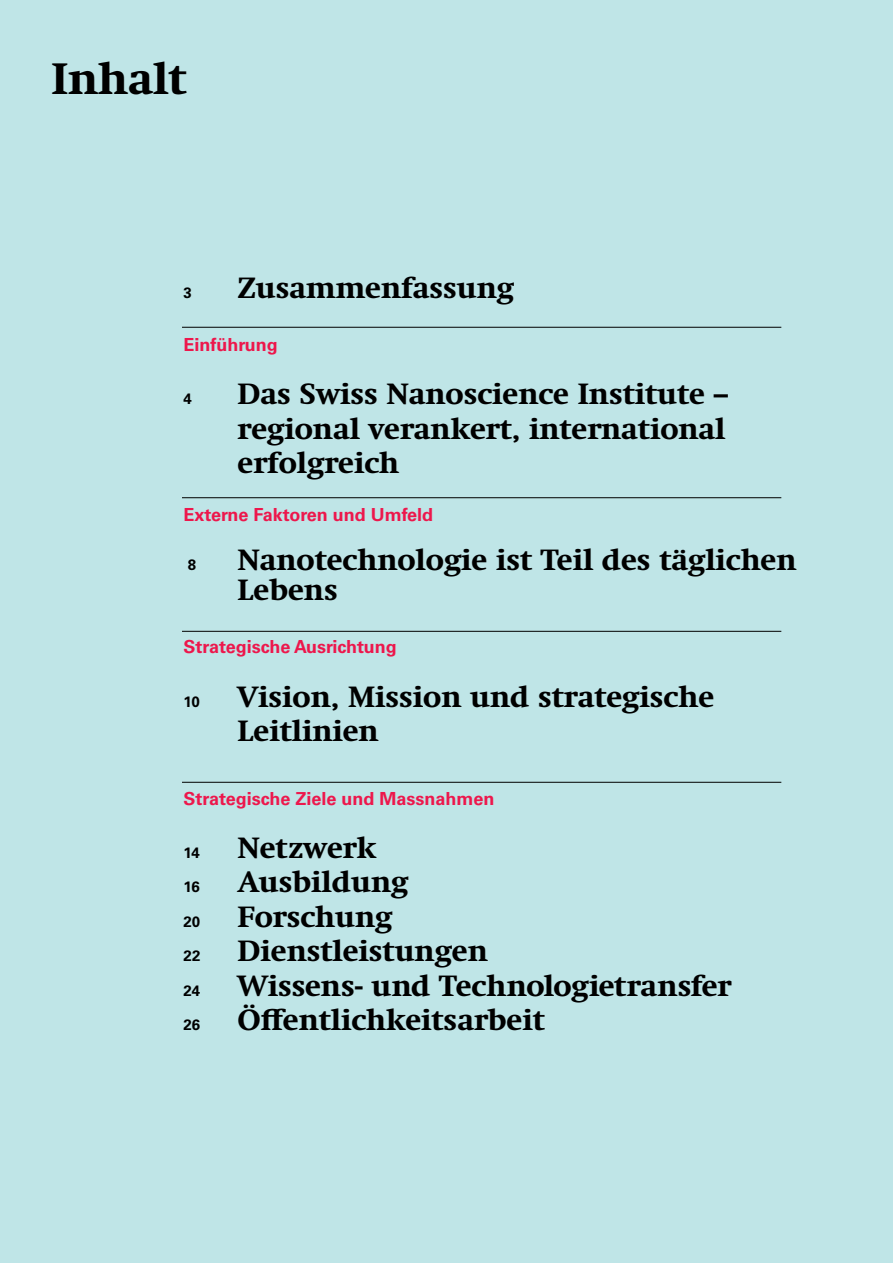
<style>
.page{position:relative;width:893px;height:1263px;background:#bfe5e7}
.page>*{position:absolute;margin:0;border:0;box-sizing:border-box;transform-origin:0 0}
.t1{font:700 45px "Swift Neue LT Pro";color:#000}
.t2{font:700 30px/34.5px "Swift Neue LT Pro";color:#000}
.t3{font:700 18px "Univers LT Std";color:#ed174c}
.t4{font:700 15px "Univers LT Std";color:#000}
.s1{font-family:"Univers LT Std";font-size:15px}
</style>
<div class="page">
<hr style="left:182px;top:327px;width:599px;height:1px;background:#000">
<hr style="left:182px;top:497px;width:599px;height:1px;background:#000">
<hr style="left:182px;top:782px;width:599px;height:1px;background:#000">
<hr style="left:182px;top:631px;width:599px;height:1px;background:#000">
<h1 class="t1" style="left:51px;top:52px;width:137px">Inhalt</h1>
<p class="t4" style="left:184px;top:284px;width:10px">3</p>
<p class="t2" style="left:238px;top:271px;width:278px">Zusammenfassung</p>
<p class="t3" style="left:184px;top:334px;width:96px">Einführung</p>
<p class="t4" style="left:184px;top:390px;width:10px">4</p>
<p class="t2" style="left:238px;top:377px;width:492px;text-align:justify">Das Swiss Nanoscience Institute – regional verankert, international erfolgreich</p>
<p class="t3" style="left:184px;top:504px;width:251px">Externe Faktoren und Umfeld</p>
<p class="t4" style="left:188px;top:556px;width:10px">8</p>
<p class="t2" style="left:238px;top:545px;width:560px;line-height:30px">Nanotechnologie ist Teil des täglichen<br>Lebens</p>
<p class="t3" style="left:184px;top:636px;width:215px">Strategische Ausrichtung</p>
<p class="t4" style="left:184px;top:693px;width:18px">10</p>
<p class="t2" style="left:238px;top:679px;width:478px">Vision, Mission und strategische<br>Leitlinien</p>
<p class="t3" style="left:184px;top:788px;width:312px">Strategische Ziele und Massnahmen</p>
<p class="t4" style="left:184px;top:844px;width:18px">14</p>
<p class="t2" style="left:238px;top:830px;width:140px">Netzwerk</p>
<p class="t4" style="left:184px;top:878px;width:18px">16</p>
<p class="t2" style="left:184px;top:865px;width:549px;text-indent:54px">Ausbildung<br><span class="s1">20</span> Forschung<br><span class="s1">22</span> Dienstleistungen<br><span class="s1">24</span> Wissens- und Technologietransfer<br><span class="s1">26</span> Öffentlichkeitsarbeit</p>
</div>
